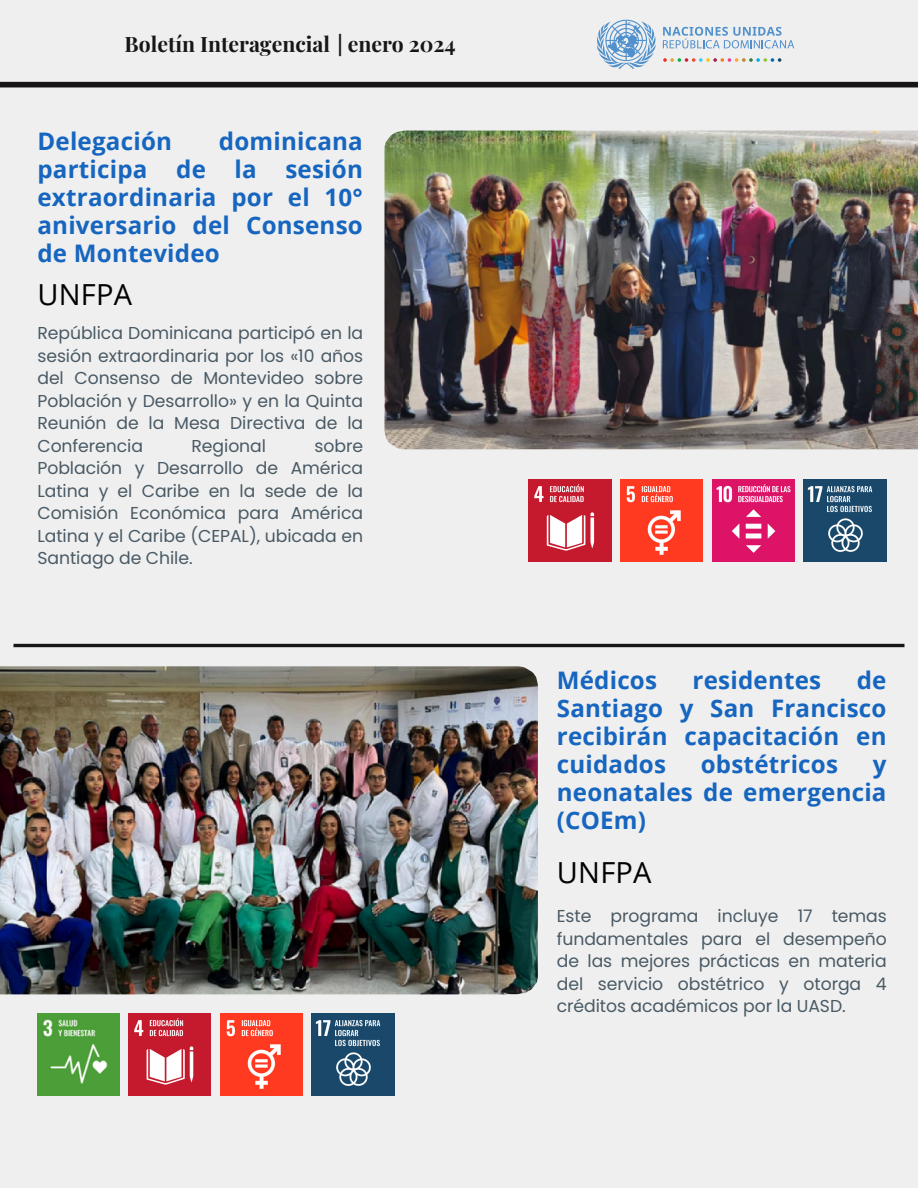
<style>
.page{position:relative;width:918px;height:1188px;background:#efefef}
.page>*{position:absolute;margin:0;border:0;box-sizing:border-box;transform-origin:0 0}
.t1{font:28.95px "Open Sans";letter-spacing:.01em;color:#000}
.t2{font:700 24.15px/28.2px "Open Sans";letter-spacing:.01em;color:#1665bf;text-align:justify}
.t3{font:700 21.15px "Playfair Display";color:#171515}
.t4{font:17.25px/22.5px "Poppins";letter-spacing:-.005em;color:#495a65;text-align:justify}
</style>
<div class="page">
<div style="left:0;top:82px;width:918px;height:5px;background:#171515"></div>
<svg style="left:597px;top:20px;width:59px;height:49px"></svg>
<svg style="left:663px;top:27px;width:131px;height:21px"></svg>
<svg style="left:663px;top:58px;width:118px;height:4px"></svg>
<img style="left:385px;top:131px;width:533px;height:318px">
<hr style="left:14px;top:644px;width:890px;height:3px;background:#171515">
<img style="left:0;top:666px;width:538px;height:328px">
<img style="left:37px;top:1014px;width:83px;height:82px">
<img style="left:529px;top:480px;width:82px;height:82px">
<img style="left:621px;top:480px;width:82px;height:82px">
<img style="left:712px;top:480px;width:82px;height:82px">
<img style="left:804px;top:480px;width:82px;height:82px">
<img style="left:129px;top:1014px;width:82px;height:82px">
<img style="left:220px;top:1014px;width:82px;height:82px">
<img style="left:312px;top:1014px;width:82px;height:82px">
<p class="t3" style="left:125px;top:29px;width:333px">Boletín Interagencial | enero 2024</p>
<p class="t2" style="left:37px;top:126px;width:136px">Delegación</p>
<p class="t2" style="left:37px;top:126px;width:327px;text-indent:181px">dominicana participa de la sesión extraordinaria por el 10° aniversario del Consenso de Montevideo</p>
<p class="t1" style="left:37px;top:274px;width:96px">UNFPA</p>
<p class="t4" style="left:37px;top:322px;width:327px">República Dominicana participó en la sesión extraordinaria por los «10 años del Consenso de Montevideo sobre Población y Desarrollo» y en la Quinta Reunión de la Mesa Directiva de la Conferencia</p>
<p class="t4" style="left:192px;top:434px;width:76px">Regional</p>
<p class="t4" style="left:37px;top:434px;width:327px;text-indent:277px">sobre Población y Desarrollo de América Latina y el Caribe en la sede de la Comisión Económica para América Latina y el Caribe (CEPAL), ubicada en Santiago de Chile.</p>
<p class="t2" style="left:557px;top:665px;width:102px">Médicos</p>
<p class="t2" style="left:693px;top:665px;width:130px">residentes</p>
<p class="t2" style="left:557px;top:665px;width:331px;text-indent:300px">de Santiago y San Francisco recibirán capacitación en cuidados</p>
<p class="t2" style="left:701px;top:750px;width:139px">obstétricos</p>
<p class="t2" style="left:557px;top:750px;width:331px;text-indent:316px">y neonatales de emergencia (COEm)</p>
<p class="t1" style="left:557px;top:852px;width:96px">UNFPA</p>
<p class="t4" style="left:557px;top:905px;width:331px">Este programa incluye 17 temas fundamentales para el desempeño de las mejores prácticas en materia del servicio obstétrico y otorga 4 créditos académicos por la UASD.</p>
</div>
